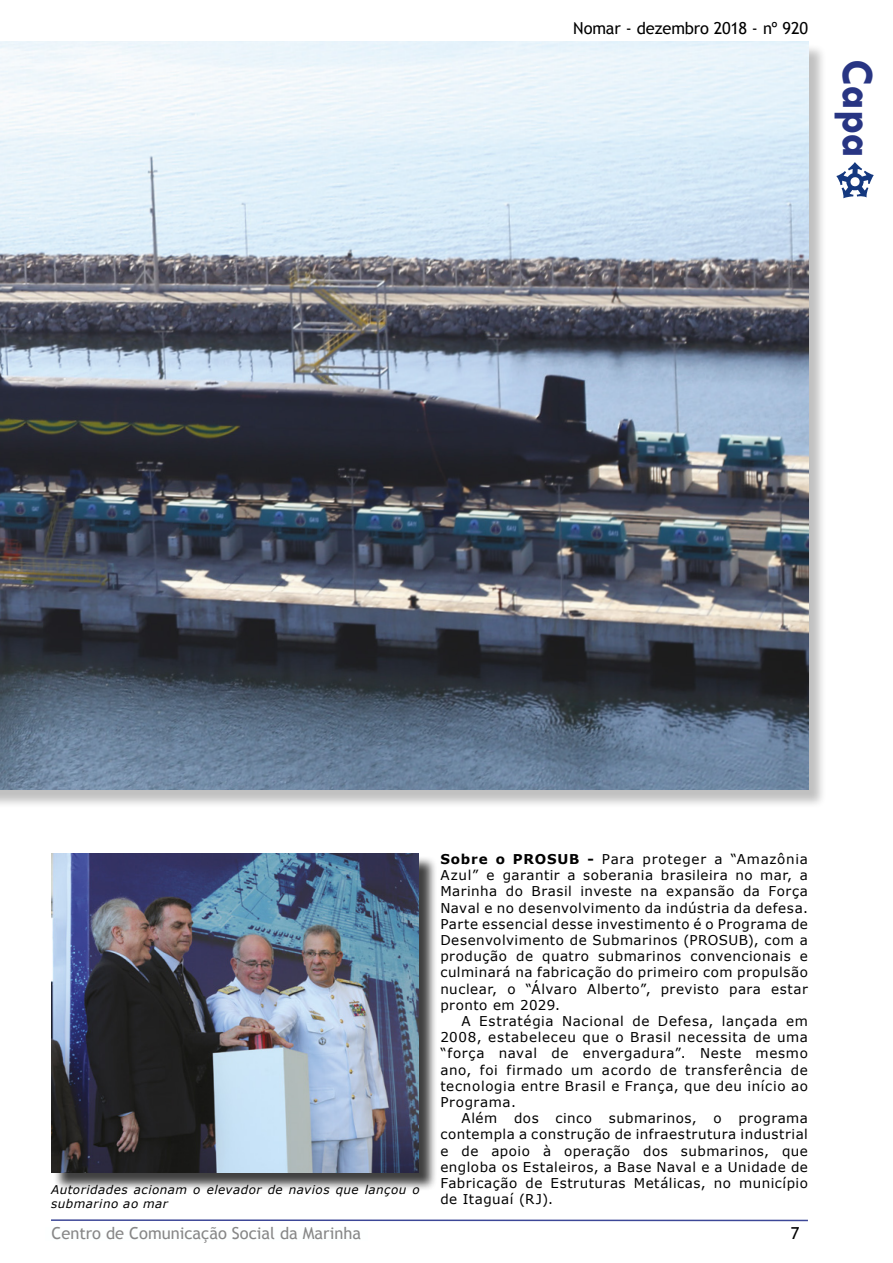
<style>
.page{position:relative;width:893px;height:1263px;background:#fff}
.page>*{position:absolute;margin:0;border:0;box-sizing:border-box;transform-origin:0 0}
.t1{font:700 45px "Tw Cen";color:#283583}
.t2{font:16.5px "Trebuchet MS";color:#878787}
.t3{font:16.5px "Trebuchet MS";letter-spacing:-.01em;color:#000}
.corpo_do_texto_padrã{font:13.5px/16.2px "Verdana";letter-spacing:.04em;color:#000;text-align:justify}
.corpo_do_texto_padrã-2{font:italic 12px/14.4px "Verdana";letter-spacing:.04em;color:#000}
.s1{font-weight:700}
</style>
<div class="page">
<hr style="left:51px;top:1219px;width:757px;height:2px;background:#3c4797">
<div style="left:0;top:44px;width:827px;height:765px;background:#000;opacity:.25"></div>
<img style="left:0;top:42px;width:808px;height:748px">
<svg style="left:836px;top:162px;width:38px;height:37px"></svg>
<div style="left:53px;top:855px;width:385px;height:336px;background:#000;opacity:.75"></div>
<img style="left:51px;top:854px;width:368px;height:318px">
<p class="t3" style="left:573px;top:19px;width:236px">Nomar - dezembro 2018 - nº 920</p>
<p class="t1" style="left:884px;top:59px;width:101px;rotate:90deg">Capa</p>
<p class="corpo_do_texto_padrã-2" style="left:51px;top:1182px;width:370px">Autoridades acionam o elevador de navios que lançou o submarino ao mar</p>
<p class="corpo_do_texto_padrã" style="left:440px;top:851px;width:369px"><span class="s1">Sobre o PROSUB -</span> Para proteger a “Amazônia Azul” e garantir a soberania brasileira no mar, a Marinha do Brasil investe na expansão da Força Naval e no desenvolvimento da indústria da defesa.<br>Parte essencial desse investimento é o Programa de Desenvolvimento de Submarinos (PROSUB), com a produção de quatro submarinos convencionais e culminará na fabricação do primeiro com propulsão nuclear, o “Álvaro Alberto”, previsto para estar pronto em 2029.</p>
<p class="corpo_do_texto_padrã" style="left:440px;top:1013px;width:369px;text-indent:21px">A Estratégia Nacional de Defesa, lançada em 2008, estabeleceu que o Brasil necessita de uma “força naval de envergadura”. Neste mesmo ano, foi firmado um acordo de transferência de tecnologia entre Brasil e França, que deu início ao Programa.</p>
<p class="corpo_do_texto_padrã" style="left:440px;top:1110px;width:369px;text-indent:21px">Além dos cinco submarinos, o programa contempla a construção de infraestrutura industrial e de apoio à operação dos submarinos, que engloba os Estaleiros, a Base Naval e a Unidade de Fabricação de Estruturas Metálicas, no município de Itaguaí (RJ).</p>
<p class="t2" style="left:51px;top:1224px;width:311px">Centro de Comunicação Social da Marinha</p>
<p class="t3" style="left:791px;top:1224px;width:10px">7</p>
</div>
